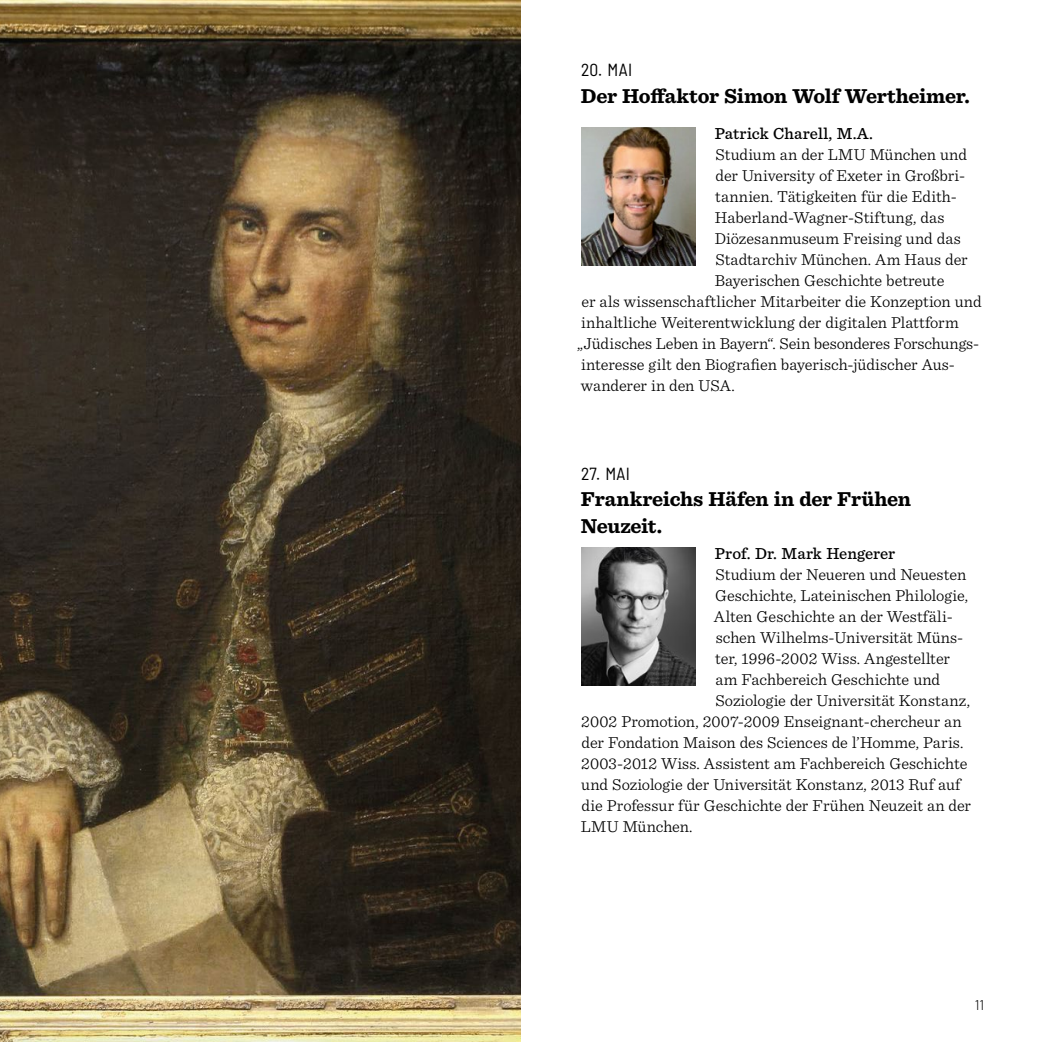
<style>
.page{position:relative;width:1042px;height:1042px;background:#fff}
.page>*{position:absolute;margin:0;border:0;box-sizing:border-box;transform-origin:0 0}
.t1{font:700 21px/26.2px "Sentinel";letter-spacing:-.015em;color:#000}
.t2{font:semi-condensed 17.5px "Barlow";letter-spacing:.02em;color:#000}
.t3{font:300 16.62px "Sentinel";letter-spacing:-.005em;color:#000}
.t4{font:500 16.62px "Sentinel";color:#000}
.t5{font:300 semi-condensed 14px "Barlow";color:#000}
</style>
<div class="page">
<img style="left:0;top:0;width:521px;height:1042px">
<img style="left:581px;top:128px;width:114px;height:137px">
<img style="left:581px;top:548px;width:114px;height:137px">
<p class="t2" style="left:581px;top:57px;width:53px">20. MAI</p>
<p class="t1" style="left:581px;top:82px;width:391px">Der Hoffaktor Simon Wolf Wertheimer.</p>
<p class="t4" style="left:715px;top:121px;width:160px">Patrick Charell, M.A.</p>
<p class="t3" style="left:715px;top:142px;width:253px">Studium an der LMU München und</p>
<p class="t3" style="left:715px;top:163px;width:251px">der University of Exeter in Großbri-</p>
<p class="t3" style="left:715px;top:184px;width:243px">tannien. Tätigkeiten für die Edith-</p>
<p class="t3" style="left:715px;top:205px;width:231px">Haberland-Wagner-Stiftung, das</p>
<p class="t3" style="left:715px;top:226px;width:248px">Diözesanmuseum Freising und das</p>
<p class="t3" style="left:715px;top:247px;width:254px">Stadtarchiv München. Am Haus der</p>
<p class="t3" style="left:715px;top:268px;width:231px">Bayerischen Geschichte betreute</p>
<p class="t3" style="left:581px;top:289px;width:401px">er als wissenschaftlicher Mitarbeiter die Konzeption und</p>
<p class="t3" style="left:581px;top:310px;width:379px">inhaltliche Weiterentwicklung der digitalen Plattform</p>
<p class="t3" style="left:577px;top:331px;width:404px">„Jüdisches Leben in Bayern“. Sein besonderes Forschungs-</p>
<p class="t3" style="left:581px;top:352px;width:375px">interesse gilt den Biografien bayerisch-jüdischer Aus-</p>
<p class="t3" style="left:581px;top:373px;width:156px">wanderer in den USA.</p>
<p class="t2" style="left:581px;top:461px;width:50px">27. MAI</p>
<p class="t1" style="left:581px;top:485px;width:332px">Frankreichs Häfen in der Frühen<br>Neuzeit.</p>
<p class="t4" style="left:715px;top:541px;width:182px">Prof. Dr. Mark Hengerer</p>
<p class="t3" style="left:715px;top:562px;width:252px">Studium der Neueren und Neuesten</p>
<p class="t3" style="left:715px;top:583px;width:255px">Geschichte, Lateinischen Philologie,</p>
<p class="t3" style="left:714px;top:604px;width:240px">Alten Geschichte an der Westfäli-</p>
<p class="t3" style="left:716px;top:625px;width:249px">schen Wilhelms-Universität Müns-</p>
<p class="t3" style="left:715px;top:646px;width:236px">ter, 1996-2002 Wiss. Angestellter</p>
<p class="t3" style="left:715px;top:667px;width:226px">am Fachbereich Geschichte und</p>
<p class="t3" style="left:715px;top:688px;width:256px">Soziologie der Universität Konstanz,</p>
<p class="t3" style="left:581px;top:709px;width:382px">2002 Promotion, 2007-2009 Enseignant-chercheur an</p>
<p class="t3" style="left:581px;top:730px;width:383px">der Fondation Maison des Sciences de l’Homme, Paris.</p>
<p class="t3" style="left:581px;top:751px;width:388px">2003-2012 Wiss. Assistent am Fachbereich Geschichte</p>
<p class="t3" style="left:581px;top:772px;width:381px">und Soziologie der Universität Konstanz, 2013 Ruf auf</p>
<p class="t3" style="left:581px;top:793px;width:391px">die Professur für Geschichte der Frühen Neuzeit an der</p>
<p class="t3" style="left:581px;top:814px;width:113px">LMU München.</p>
<p class="t5" style="left:975px;top:995px;width:10px">11</p>
</div>
